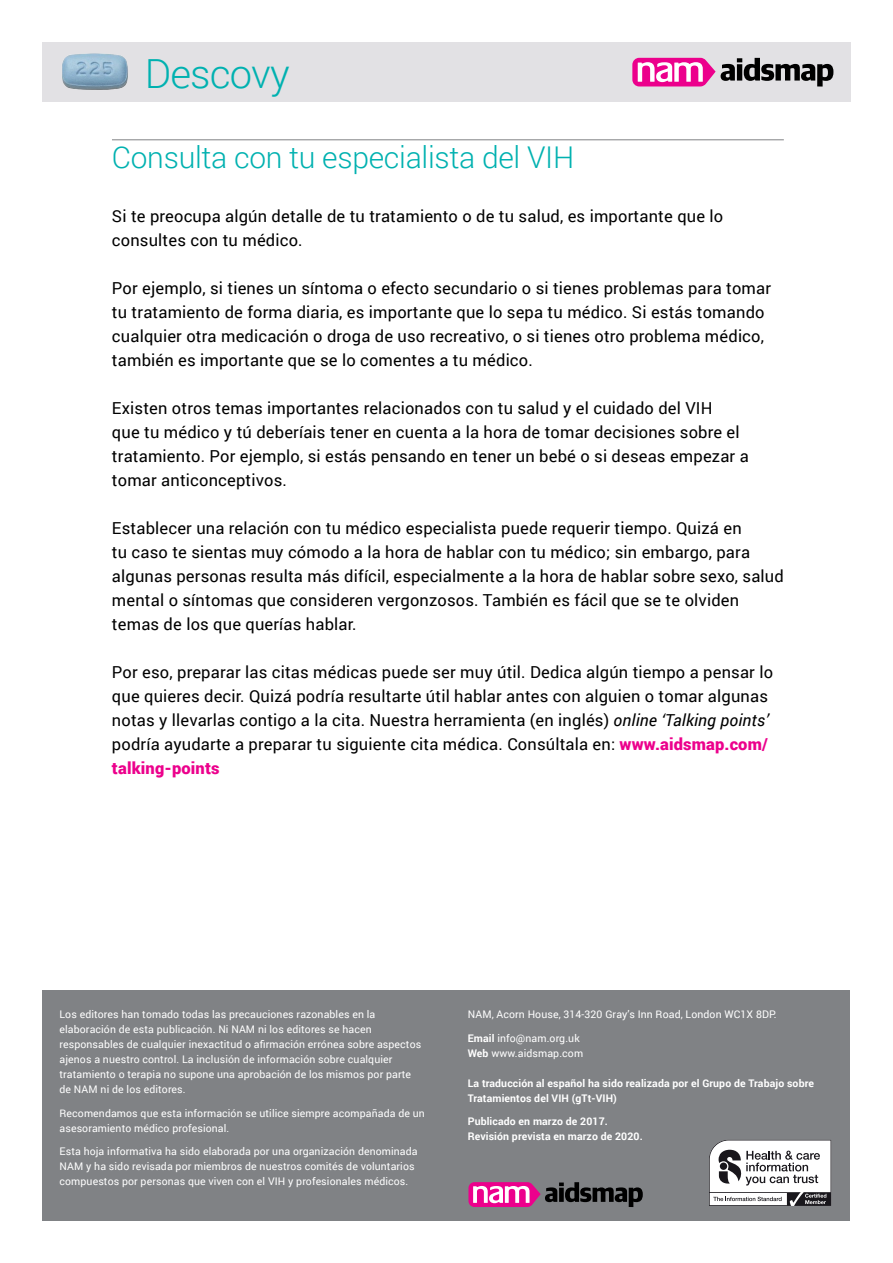
<style>
.page{position:relative;width:893px;height:1263px;background:#fff}
.page>*{position:absolute;margin:0;border:0;box-sizing:border-box;transform-origin:0 0}
.t1{font:300 40.2px "Roboto";letter-spacing:-.02em;color:#00b1b0}
.t2{font:300 30px "Roboto";letter-spacing:-.01em;color:#00b1b0}
.t3{font:16.5px/24px "Roboto";letter-spacing:.01em;color:#000}
.t4{font:10.5px/15px "Roboto";letter-spacing:.01em;color:#fff}
.t5{font:700 10.5px/15px "Roboto";letter-spacing:.01em;color:#fff}
.s1{font-style:italic}
.s2{font-weight:900;color:#ec008c}
.s3{font-weight:700}
</style>
<div class="page">
<hr style="left:112px;top:140px;width:672px;height:1px;background:#808285">
<div style="left:43px;top:990px;width:807px;height:230px;background:#808285"></div>
<svg style="left:709px;top:1140px;width:122px;height:66px"></svg>
<svg style="left:468px;top:1182px;width:175px;height:25px"></svg>
<div style="left:42px;top:42px;width:809px;height:60px;background:#e2e1e4"></div>
<svg style="left:632px;top:58px;width:201px;height:29px"></svg>
<img style="left:62px;top:53px;width:66px;height:37px">
<h1 class="t1" style="left:145px;top:46px;width:146px">Descovy</h1>
<h2 class="t2" style="left:112px;top:137px;width:464px">Consulta con tu especialista del VIH</h2>
<p class="t3" style="left:112px;top:204px;width:613px">Si te preocupa algún detalle de tu tratamiento o de tu salud, es importante que lo consultes con tu médico.</p>
<p class="t3" style="left:112px;top:276px;width:661px">Por ejemplo, si tienes un síntoma o efecto secundario o si tienes problemas para tomar tu tratamiento de forma diaria, es importante que lo sepa tu médico. Si estás tomando cualquier otra medicación o droga de uso recreativo, o si tienes otro problema médico, también es importante que se lo comentes a tu médico.</p>
<p class="t3" style="left:112px;top:396px;width:638px">Existen otros temas importantes relacionados con tu salud y el cuidado del VIH<br>que tu médico y tú deberíais tener en cuenta a la hora de tomar decisiones sobre el tratamiento. Por ejemplo, si estás pensando en tener un bebé o si deseas empezar a tomar anticonceptivos.</p>
<p class="t3" style="left:112px;top:516px;width:673px">Establecer una relación con tu médico especialista puede requerir tiempo. Quizá en<br>tu caso te sientas muy cómodo a la hora de hablar con tu médico; sin embargo, para algunas personas resulta más difícil, especialmente a la hora de hablar sobre sexo, salud mental o síntomas que consideren vergonzosos. También es fácil que se te olviden temas de los que querías hablar.</p>
<p class="t3" style="left:112px;top:660px;width:663px">Por eso, preparar las citas médicas puede ser muy útil. Dedica algún tiempo a pensar lo que quieres decir. Quizá podría resultarte útil hablar antes con alguien o tomar algunas notas y llevarlas contigo a la cita. Nuestra herramienta (en inglés) <span class="s1">online ‘Talking points’ </span>podría ayudarte a preparar tu siguiente cita médica. Consúltala en: <span class="s2">www.aidsmap.com/ talking-points</span></p>
<p class="t4" style="left:60px;top:1006px;width:363px">Los editores han tomado todas las precauciones razonables en la elaboración de esta publicación. Ni NAM ni los editores se hacen responsables de cualquier inexactitud o afirmación errónea sobre aspectos ajenos a nuestro control. La inclusión de información sobre cualquier tratamiento o terapia no supone una aprobación de los mismos por parte de NAM ni de los editores.</p>
<p class="t4" style="left:60px;top:1105px;width:367px">Recomendamos que esta información se utilice siempre acompañada de un asesoramiento médico profesional.</p>
<p class="t4" style="left:60px;top:1143px;width:360px">Esta hoja informativa ha sido elaborada por una organización denominada<br>NAM y ha sido revisada por miembros de nuestros comités de voluntarios compuestos por personas que viven con el VIH y profesionales médicos.</p>
<p class="t4" style="left:468px;top:1006px;width:310px">NAM, Acorn House, 314-320 Gray’s Inn Road, London WC1X 8DP.</p>
<p class="t4" style="left:468px;top:1030px;width:117px"><span class="s3">Email</span> info@nam.org.uk<br><span class="s3">Web</span> www.aidsmap.com</p>
<p class="t5" style="left:468px;top:1075px;width:348px">La traducción al español ha sido realizada por el Grupo de Trabajo sobre<br>Tratamientos del VIH (gTt-VIH)</p>
<p class="t5" style="left:468px;top:1113px;width:176px">Publicado en marzo de 2017.<br>Revisión prevista en marzo de 2020.</p>
</div>
